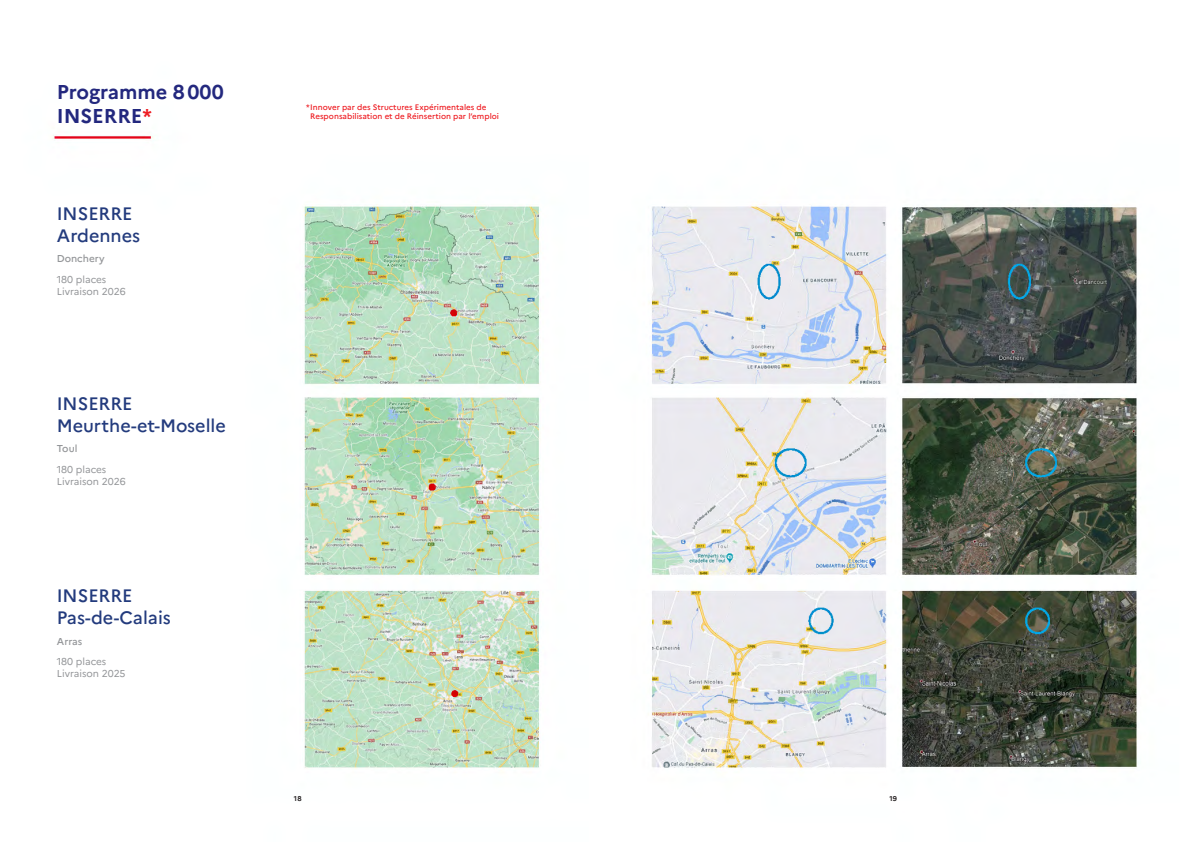
<style>
.page{position:relative;width:1191px;height:842px;background:#fff}
.page>*{position:absolute;margin:0;border:0;box-sizing:border-box;transform-origin:0 0}
.t1{font:700 20px/24px "Marianne";color:#23287e}
.t2{font:500 18px/21.6px "Marianne";color:#233b7d}
.t3{font:10px/12px "Marianne";color:#939598}
.t4{font:500 10px "Marianne";color:#939598}
.t5{font:500 8px/9.6px "Marianne";color:#ee1d23}
.t6{font:700 7px "Marianne";color:#231f20}
.s1{color:#ee1d23}
</style>
<div class="page">
<img style="left:52px;top:135px;width:1085px;height:634px">
<p class="t1" style="left:57px;top:80px;width:168px">Programme 8000<br>INSERRE<span class="s1">*</span></p>
<p class="t2" style="left:57px;top:203px;width:85px">INSERRE<br>Ardennes</p>
<p class="t4" style="left:57px;top:253px;width:49px">Donchery</p>
<p class="t3" style="left:57px;top:273px;width:70px">180 places<br>Livraison 2026</p>
<p class="t2" style="left:57px;top:393px;width:171px">INSERRE<br>Meurthe-et-Moselle</p>
<p class="t4" style="left:57px;top:443px;width:22px">Toul</p>
<p class="t3" style="left:57px;top:463px;width:70px">180 places<br>Livraison 2026</p>
<p class="t2" style="left:57px;top:585px;width:77px">INSERRE</p>
<p class="t2" style="left:57px;top:607px;width:116px">Pas-de-Calais</p>
<p class="t4" style="left:57px;top:635px;width:27px">Arras</p>
<p class="t3" style="left:57px;top:655px;width:70px">180 places<br>Livraison 2025</p>
<p class="t5" style="left:310px;top:102px;width:190px;text-indent:-4px">* Innover par des Structures Expérimentales de<br>Responsabilisation et de Réinsertion par l’emploi</p>
<p class="t6" style="left:294px;top:794px;width:9px">18</p>
<p class="t6" style="left:889px;top:794px;width:9px">19</p>
</div>
